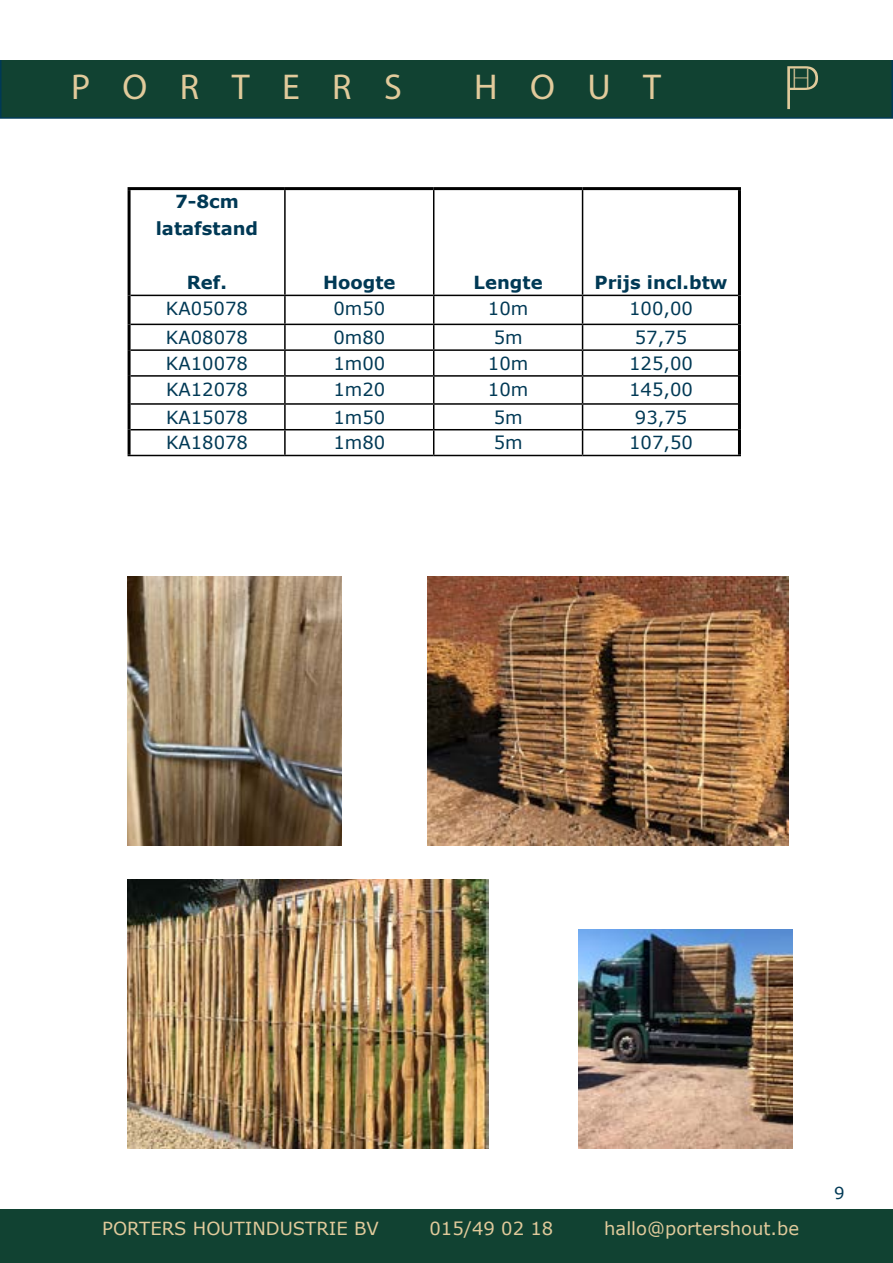
<style>
.page{position:relative;width:893px;height:1263px;background:#fff}
.page>*{position:absolute;margin:0;border:0;box-sizing:border-box;transform-origin:0 0}
.t1{font:100 60px "Helvetica Neue";color:#e1ca9b}
.t2{font:36px "Myriad Pro";letter-spacing:.9em;color:#e1ca9b}
.t3{font:100 26.85px "Helvetica Neue";color:#e1ca9b}
.t4{font:18px "Verdana";color:#003955}
.t5{font:18px "Verdana";color:#e1ca9b}
.t6{font:700 18px/27px "Verdana";color:#003955;text-align:center}
.t7{font:16.5px "Verdana";color:#003955}
</style>
<div class="page">
<div style="left:0;top:54px;width:893px;height:65px;background:#114232;border:2px solid #003955"></div>
<div style="left:0;top:1209px;width:893px;height:54px;background:#114232"></div>
<div style="left:0;top:0;width:893px;height:60px;background:#fff"></div>
<img style="left:128px;top:879px;width:360px;height:269px">
<hr style="left:128px;top:187px;width:157px;height:3px;background:#000">
<hr style="left:128px;top:190px;width:3px;height:105px;background:#000">
<hr style="left:285px;top:187px;width:149px;height:3px;background:#000">
<hr style="left:434px;top:187px;width:149px;height:3px;background:#000">
<hr style="left:583px;top:187px;width:158px;height:3px;background:#000">
<hr style="left:738px;top:190px;width:3px;height:105px;background:#000">
<hr style="left:128px;top:295px;width:3px;height:29px;background:#000">
<hr style="left:738px;top:295px;width:3px;height:29px;background:#000">
<hr style="left:128px;top:324px;width:3px;height:26px;background:#000">
<hr style="left:738px;top:324px;width:3px;height:26px;background:#000">
<hr style="left:128px;top:350px;width:3px;height:26px;background:#000">
<hr style="left:738px;top:350px;width:3px;height:26px;background:#000">
<hr style="left:128px;top:376px;width:3px;height:28px;background:#000">
<hr style="left:738px;top:376px;width:3px;height:28px;background:#000">
<hr style="left:128px;top:404px;width:3px;height:26px;background:#000">
<hr style="left:738px;top:404px;width:3px;height:26px;background:#000">
<hr style="left:128px;top:430px;width:3px;height:25px;background:#000">
<hr style="left:738px;top:430px;width:3px;height:25px;background:#000">
<hr style="left:284px;top:190px;width:2px;height:105px;background:#000">
<hr style="left:433px;top:190px;width:1px;height:105px;background:#000">
<hr style="left:582px;top:190px;width:1px;height:105px;background:#000">
<hr style="left:131px;top:295px;width:154px;height:1px;background:#000">
<hr style="left:285px;top:295px;width:149px;height:1px;background:#000">
<hr style="left:284px;top:296px;width:2px;height:28px;background:#000">
<hr style="left:434px;top:295px;width:149px;height:1px;background:#000">
<hr style="left:583px;top:295px;width:155px;height:1px;background:#000">
<hr style="left:131px;top:324px;width:154px;height:1px;background:#000">
<hr style="left:285px;top:324px;width:149px;height:1px;background:#000">
<hr style="left:284px;top:325px;width:2px;height:24px;background:#000">
<hr style="left:434px;top:324px;width:149px;height:1px;background:#000">
<hr style="left:583px;top:324px;width:155px;height:1px;background:#000">
<hr style="left:131px;top:349px;width:154px;height:2px;background:#000">
<hr style="left:285px;top:349px;width:149px;height:2px;background:#000">
<hr style="left:284px;top:351px;width:2px;height:24px;background:#000">
<hr style="left:434px;top:349px;width:149px;height:2px;background:#000">
<hr style="left:583px;top:349px;width:155px;height:2px;background:#000">
<hr style="left:131px;top:375px;width:154px;height:2px;background:#000">
<hr style="left:285px;top:375px;width:149px;height:2px;background:#000">
<hr style="left:284px;top:377px;width:2px;height:26px;background:#000">
<hr style="left:434px;top:375px;width:149px;height:2px;background:#000">
<hr style="left:583px;top:375px;width:155px;height:2px;background:#000">
<hr style="left:131px;top:403px;width:154px;height:2px;background:#000">
<hr style="left:285px;top:403px;width:149px;height:2px;background:#000">
<hr style="left:284px;top:405px;width:2px;height:24px;background:#000">
<hr style="left:434px;top:403px;width:149px;height:2px;background:#000">
<hr style="left:583px;top:403px;width:155px;height:2px;background:#000">
<hr style="left:131px;top:429px;width:154px;height:1px;background:#000">
<hr style="left:285px;top:429px;width:149px;height:1px;background:#000">
<hr style="left:284px;top:430px;width:2px;height:25px;background:#000">
<hr style="left:434px;top:429px;width:149px;height:1px;background:#000">
<svg style="left:433px;top:296px;width:1px;height:159px"></svg>
<hr style="left:583px;top:429px;width:155px;height:1px;background:#000">
<svg style="left:582px;top:296px;width:1px;height:159px"></svg>
<hr style="left:128px;top:455px;width:157px;height:1px;background:#000">
<hr style="left:285px;top:455px;width:149px;height:1px;background:#000">
<hr style="left:434px;top:455px;width:149px;height:1px;background:#000">
<hr style="left:583px;top:455px;width:158px;height:1px;background:#000">
<img style="left:128px;top:577px;width:213px;height:268px">
<img style="left:428px;top:577px;width:361px;height:268px">
<img style="left:578px;top:930px;width:214px;height:218px">
<h2 class="t2" style="left:71px;top:66px;width:332px">PORTERS</h2>
<h2 class="t2" style="left:474px;top:66px;width:188px">HOUT</h2>
<h1 class="t1" style="left:783px;top:53px;width:37px">P</h1>
<h3 class="t3" style="left:792px;top:63px;width:19px">H</h3>
<p class="t6" style="left:156px;top:190px;width:104px">7-8cm latafstand</p>
<p class="t6" style="left:187px;top:271px;width:42px">Ref.</p>
<p class="t6" style="left:323px;top:271px;width:74px">Hoogte</p>
<p class="t6" style="left:474px;top:271px;width:70px">Lengte</p>
<p class="t6" style="left:594px;top:271px;width:135px">Prijs incl.btw</p>
<p class="t4" style="left:166px;top:300px;width:84px">KA05078</p>
<p class="t4" style="left:333px;top:300px;width:53px">0m50</p>
<p class="t4" style="left:488px;top:300px;width:42px">10m</p>
<p class="t4" style="left:629px;top:300px;width:65px">100,00</p>
<p class="t4" style="left:166px;top:329px;width:84px">KA08078</p>
<p class="t4" style="left:333px;top:329px;width:53px">0m80</p>
<p class="t4" style="left:494px;top:329px;width:30px">5m</p>
<p class="t4" style="left:635px;top:329px;width:54px">57,75</p>
<p class="t4" style="left:166px;top:355px;width:84px">KA10078</p>
<p class="t4" style="left:333px;top:355px;width:53px">1m00</p>
<p class="t4" style="left:488px;top:355px;width:42px">10m</p>
<p class="t4" style="left:629px;top:355px;width:65px">125,00</p>
<p class="t4" style="left:166px;top:381px;width:84px">KA12078</p>
<p class="t4" style="left:333px;top:381px;width:53px">1m20</p>
<p class="t4" style="left:488px;top:381px;width:42px">10m</p>
<p class="t4" style="left:629px;top:381px;width:65px">145,00</p>
<p class="t4" style="left:166px;top:409px;width:84px">KA15078</p>
<p class="t4" style="left:333px;top:409px;width:53px">1m50</p>
<p class="t4" style="left:494px;top:409px;width:30px">5m</p>
<p class="t4" style="left:635px;top:409px;width:54px">93,75</p>
<p class="t4" style="left:166px;top:435px;width:84px">KA18078</p>
<p class="t4" style="left:333px;top:435px;width:53px">1m80</p>
<p class="t4" style="left:494px;top:435px;width:30px">5m</p>
<p class="t4" style="left:629px;top:435px;width:65px">107,50</p>
<p class="t5" style="left:102px;top:1221px;width:278px">PORTERS HOUTINDUSTRIE BV</p>
<p class="t5" style="left:430px;top:1221px;width:125px">015/49 02 18</p>
<p class="t5" style="left:604px;top:1221px;width:197px">hallo@portershout.be</p>
<p class="t7" style="left:834px;top:1185px;width:12px">9</p>
</div>
